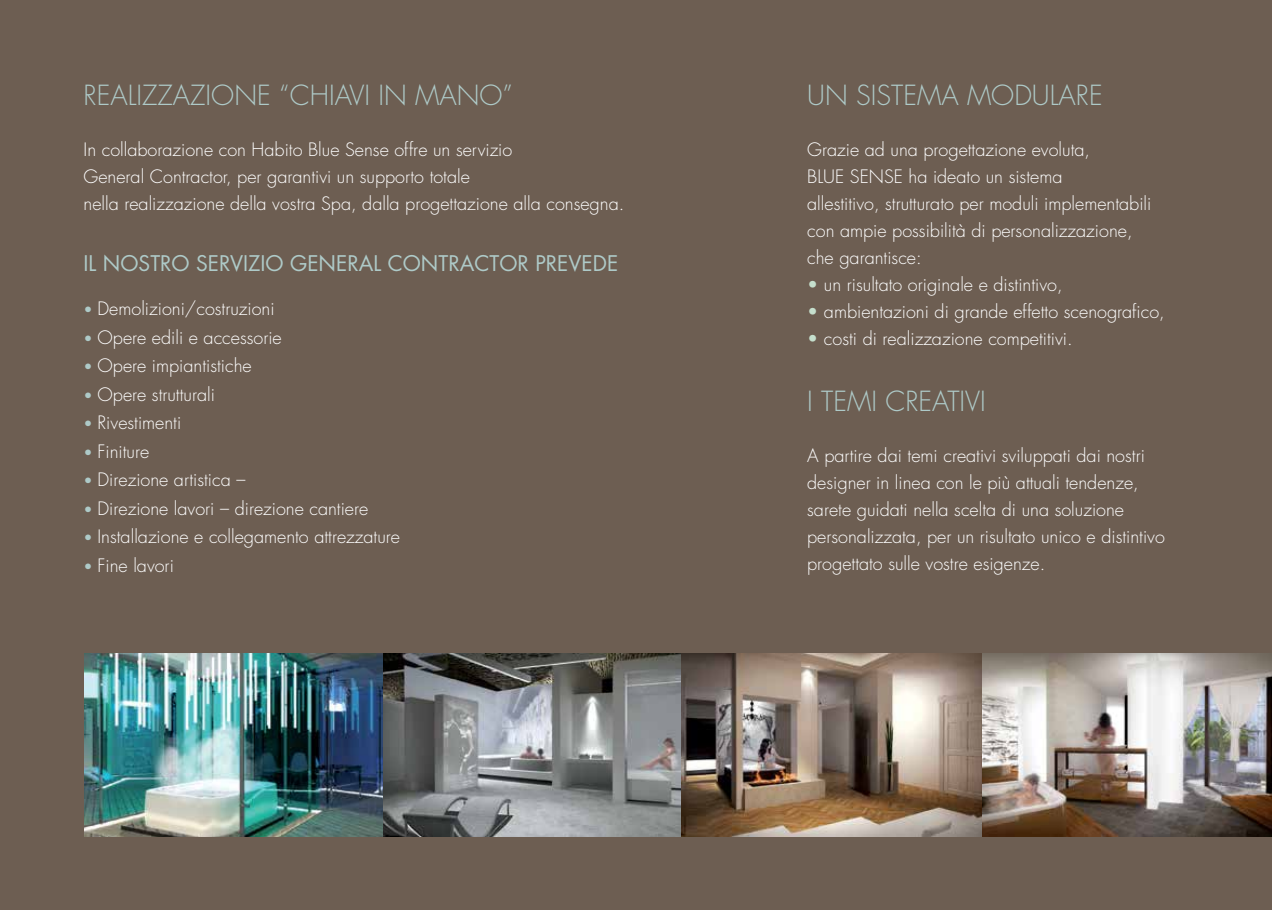
<style>
.page{position:relative;width:1272px;height:910px;background:#fff}
.page>*{position:absolute;margin:0;border:0;box-sizing:border-box;transform-origin:0 0}
.t1{font:300 27px "Futura";color:#aecac8}
.t2{font:21px "Futura";color:#aecac8}
.t3{font:300 18px/27px "Futura";color:#fff}
.s1{font-size:15px;color:#aecac8}
.s2{color:#c5dfcd}
</style>
<div class="page">
<div style="left:0;top:0;width:1271px;height:910px;background:#6d5e52"></div>
<img style="left:84px;top:654px;width:1187px;height:183px">
<h1 class="t1" style="left:84px;top:78px;width:431px">REALIZZAZIONE “CHIAVI IN MANO”</h1>
<p class="t3" style="left:84px;top:136px;width:542px">In collaborazione con Habito Blue Sense offre un servizio<br>General Contractor, per garantivi un supporto totale<br>nella realizzazione della vostra Spa, dalla progettazione alla consegna.</p>
<p class="t2" style="left:84px;top:248px;width:536px">IL NOSTRO SERVIZIO GENERAL CONTRACTOR PREVEDE</p>
<p class="t3" style="left:84px;top:295px;width:192px"><span class="s1">•</span> Demolizioni/costruzioni</p>
<p class="t3" style="left:84px;top:324px;width:200px"><span class="s1">•</span> Opere edili e accessorie</p>
<p class="t3" style="left:84px;top:352px;width:170px"><span class="s1">•</span> Opere impiantistiche</p>
<p class="t3" style="left:84px;top:381px;width:133px"><span class="s1">•</span> Opere strutturali</p>
<p class="t3" style="left:84px;top:409px;width:99px"><span class="s1">•</span> Rivestimenti</p>
<p class="t3" style="left:84px;top:438px;width:67px"><span class="s1">•</span> Finiture</p>
<p class="t3" style="left:84px;top:466px;width:163px"><span class="s1">•</span> Direzione artistica –</p>
<p class="t3" style="left:84px;top:495px;width:286px"><span class="s1">•</span> Direzione lavori – direzione cantiere</p>
<p class="t3" style="left:84px;top:523px;width:318px"><span class="s1">•</span> Installazione e collegamento attrezzature</p>
<p class="t3" style="left:84px;top:552px;width:92px"><span class="s1">•</span> Fine lavori</p>
<h1 class="t1" style="left:807px;top:78px;width:297px">UN SISTEMA MODULARE</h1>
<p class="t3" style="left:807px;top:136px;width:345px">Grazie ad una progettazione evoluta,<br>BLUE SENSE ha ideato un sistema<br>allestitivo, strutturato per moduli implementabili con ampie possibilità di personalizzazione, che garantisce:</p>
<p class="t3" style="left:807px;top:271px;width:257px"><span class="s2">•</span> un risultato originale e distintivo,</p>
<p class="t3" style="left:807px;top:298px;width:359px"><span class="s2">•</span> ambientazioni di grande effetto scenografico,</p>
<p class="t3" style="left:807px;top:325px;width:267px"><span class="s2">•</span> costi di realizzazione competitivi.</p>
<h1 class="t1" style="left:807px;top:384px;width:180px">I TEMI CREATIVI</h1>
<p class="t3" style="left:807px;top:442px;width:359px">A partire dai temi creativi sviluppati dai nostri designer in linea con le più attuali tendenze, sarete guidati nella scelta di una soluzione personalizzata, per un risultato unico e distintivo progettato sulle vostre esigenze.</p>
</div>
